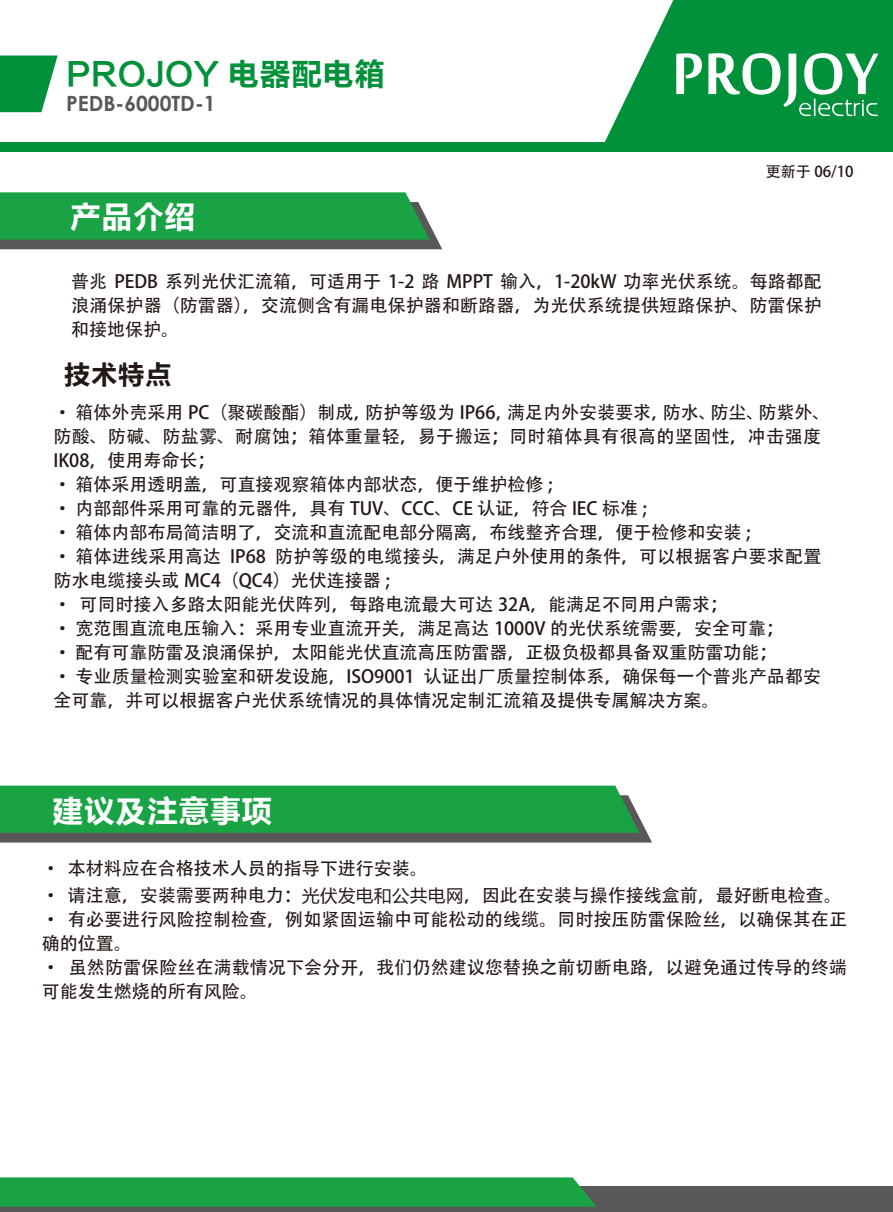
<style>
.page{position:relative;width:893px;height:1212px;background:#fff}
.page>*{position:absolute;margin:0;border:0;box-sizing:border-box;transform-origin:0 0}
.t1{font:31.5px "FZLTCHJW GB1 0";color:#00913a}
.t2{font:31.5px "FZLTCHJW GB1 0";color:#fff}
.t3{font:27px "FZLTCHJW GB1 0";color:#221815}
.t4{font:700 21px "Century Gothic";color:#595757}
.t5{font:18px/24px "FZLTXHK G Bpc EUC H";color:#221815}
.t6{font:15px "FZLTXHK G Bpc EUC H";color:#221815}
.s1{font-family:"FZLTHJW GB1 0"}
</style>
<div class="page">
<svg style="left:605px;top:0;width:288px;height:142px;fill:#00913a"></svg>
<svg style="left:676px;top:53px;width:26px;height:41px"></svg>
<svg style="left:708px;top:53px;width:170px;height:63px"></svg>
<div style="left:0;top:142px;width:893px;height:10px;background:#00913a"></div>
<div style="left:0;top:1186px;width:893px;height:26px;background:#595757"></div>
<svg style="left:0;top:1177px;width:597px;height:30px;background:#20a348"></svg>
<svg style="left:0;top:56px;width:58px;height:56px;background:#25a156"></svg>
<svg style="left:0;top:785px;width:652px;height:57px;background:#2c994d"></svg>
<svg style="left:0;top:192px;width:442px;height:57px;background:#2e994e"></svg>
<h1 class="t1" style="left:66px;top:57px;width:321px">PROJOY 电器配电箱</h1>
<p class="t4" style="left:66px;top:87px;width:151px">PEDB-6000TD-1</p>
<h1 class="t2" style="left:70px;top:200px;width:127px">产品介绍</h1>
<p class="t6" style="left:766px;top:163px;width:90px">更新于 06/10</p>
<p class="t5" style="left:71px;top:270px;width:752px;text-align:justify">普兆 PEDB 系列光伏汇流箱，可适用于 1-2 路 MPPT 输入，1-20kW 功率光伏系统。每路都配浪涌保护器（防雷器），交流侧含有漏电保护器和断路器，为光伏系统提供短路保护、防雷保护和接地保护。</p>
<h2 class="t3" style="left:64px;top:360px;width:109px">技术特点</h2>
<p class="t5" style="left:53px;top:401px;width:778px">· 箱体外壳采用 PC（聚碳酸酯）制成，防护等级为 IP66，满足内外安装要求，防水、防尘、防紫外、防酸、防碱、防盐雾、耐腐蚀；箱体重量轻，易于搬运；同时箱体具有很高的坚固性，冲击强度IK08，使用寿命长；<br>· 箱体采用透明盖，可直接观察箱体内部状态，便于维护检修 ;<br>· 内部部件采用可靠的元器件，具有 TUV、CCC、CE 认证，符合 IEC 标准 ;<br>· 箱体内部布局简洁明了，交流和直流配电部分隔离，布线整齐合理，便于检修和安装 ;<br>· 箱体进线采用高达 IP68 防护等级的电缆接头，满足户外使用的条件，可以根据客户要求配置防水电缆接头或 MC4（QC4）光伏连接器 ;<br>· 可同时接入多路太阳能光伏阵列，每路电流最大可达 32A，能满足不同用户需求； 　　<br>· 宽范围直流电压输入：采用专业直流开关，满足高达 1000V 的光伏系统需要，安全可靠；<br>· 配有可靠防雷及浪涌保护，太阳能光伏直流高压防雷器，正极负极都具备双重防雷功能；<br>· 专业质量检测实验室和研发设施，ISO9001 认证出厂质量控制体系，确保每一个普兆产品都安全可靠，并可以根据客户光伏系统情况的具体情况定制汇流箱及提供专属解决方案。</p>
<h1 class="t2" style="left:52px;top:794px;width:222px">建议及注意事项</h1>
<p class="t5" style="left:42px;top:855px;width:802px;line-height:27px">· 本材料应在合格技术人员的指导下进行安装。<br>· 请注意，安装需要两种电力：<span class="s1">光伏发电和公共电网</span>，因此在安装与操作接线盒前，最好断电检查。</p>
<p class="t5" style="left:42px;top:908px;width:807px">· 有必要进行风险控制检查，例如紧固运输中可能松动的线缆。同时按压防雷保险丝，以确保其在正确的位置。<br>· 虽然防雷保险丝在满载情况下会分开，我们仍然建议您替换之前切断电路，以避免通过传导的终端可能发生燃烧的所有风险。</p>
</div>
